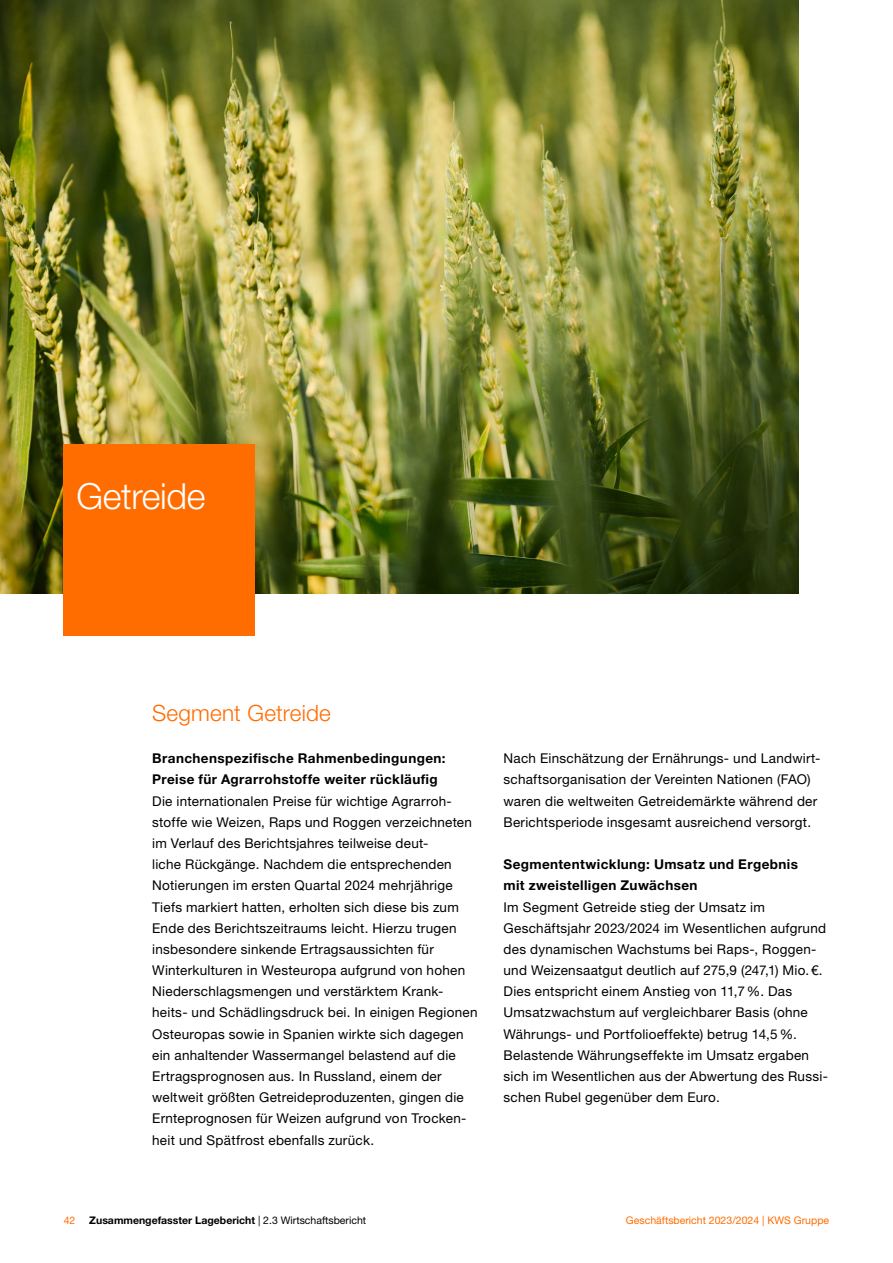
<style>
.page{position:relative;width:893px;height:1263px;background:#fff}
.page>*{position:absolute;margin:0;border:0;box-sizing:border-box;transform-origin:0 0}
.t1{font:300 36px "Helvetica Neue LT Std";letter-spacing:-.01em;color:#fff}
.t2{font:300 22.5px "Helvetica Neue LT Std";letter-spacing:.005em;color:#ff6c00}
.t3{font:13.5px/21.1px "Helvetica Neue LT Std";letter-spacing:.02em;color:#000}
.t4{font:700 13.5px/21.1px "Helvetica Neue LT Std";letter-spacing:.03em;color:#000}
.t5{font:700 10.5px "Helvetica Neue LT Std";color:#000}
.t6{font:10.5px "Helvetica Neue LT Std";color:#ff6c00}
.s1{font-weight:400}
</style>
<div class="page">
<img style="left:0;top:0;width:798px;height:593px">
<div style="left:64px;top:445px;width:191px;height:191px;background:#ff6c00"></div>
<h1 class="t1" style="left:77px;top:474px;width:130px">Getreide</h1>
<h2 class="t2" style="left:152px;top:699px;width:180px">Segment Getreide</h2>
<p class="t4" style="left:152px;top:747px;width:295px">Branchenspezifische Rahmenbedingungen:<br>Preise für Agrarrohstoffe weiter rückläufig</p>
<p class="t3" style="left:152px;top:790px;width:327px">Die internationalen Preise für wichtige Agrarroh&shy;stoffe wie Weizen, Raps und Roggen verzeichneten im Verlauf des Berichtsjahres teilweise deut-<br>liche Rückgänge. Nachdem die entsprechenden Notierungen im ersten Quartal 2024 mehrjährige Tiefs markiert hatten, erholten sich diese bis zum Ende des Berichtszeitraums leicht. Hierzu trugen insbesondere sinkende Ertragsaussichten für Winterkulturen in Westeuropa aufgrund von hohen Niederschlagsmengen und verstärktem Krank&shy;heits- und Schädlingsdruck bei. In einigen Regionen Osteuropas sowie in Spanien wirkte sich dagegen ein anhaltender Wassermangel belastend auf die Ertragsprognosen aus. In Russland, einem der weltweit größten Getreideproduzenten, gingen die Ernteprognosen für Weizen aufgrund von Trocken&shy;heit und Spätfrost ebenfalls zurück.</p>
<p class="t3" style="left:503px;top:747px;width:319px">Nach Einschätzung der Ernährungs- und Landwirt&shy;schaftsorganisation der Vereinten Nationen (FAO) waren die weltweiten Getreidemärkte während der Berichtsperiode insgesamt ausreichend versorgt.</p>
<p class="t4" style="left:503px;top:853px;width:296px">Segmententwicklung: Umsatz und Ergebnis mit zweistelligen Zuwächsen</p>
<p class="t3" style="left:503px;top:896px;width:326px">Im Segment Getreide stieg der Umsatz im Geschäftsjahr 2023/2024 im Wesentlichen aufgrund des dynamischen Wachstums bei Raps-, Roggen&shy;und Weizensaatgut deutlich auf 275,9 (247,1) Mio. €.<br>Dies entspricht einem Anstieg von 11,7%. Das Umsatzwachstum auf vergleichbarer Basis (ohne Währungs- und Portfolioeffekte) betrug 14,5%.<br>Belastende Währungseffekte im Umsatz ergaben sich im Wesentlichen aus der Abwertung des Russi&shy;schen Rubel gegenüber dem Euro.</p>
<p class="t6" style="left:64px;top:1214px;width:13px">42</p>
<p class="t5" style="left:89px;top:1213px;width:278px">Zusammengefasster Lagebericht <span class="s1">| 2.3 Wirtschaftsbericht</span></p>
<p class="t6" style="left:626px;top:1214px;width:205px">Geschäftsbericht 2023/2024 | KWS Gruppe</p>
</div>
